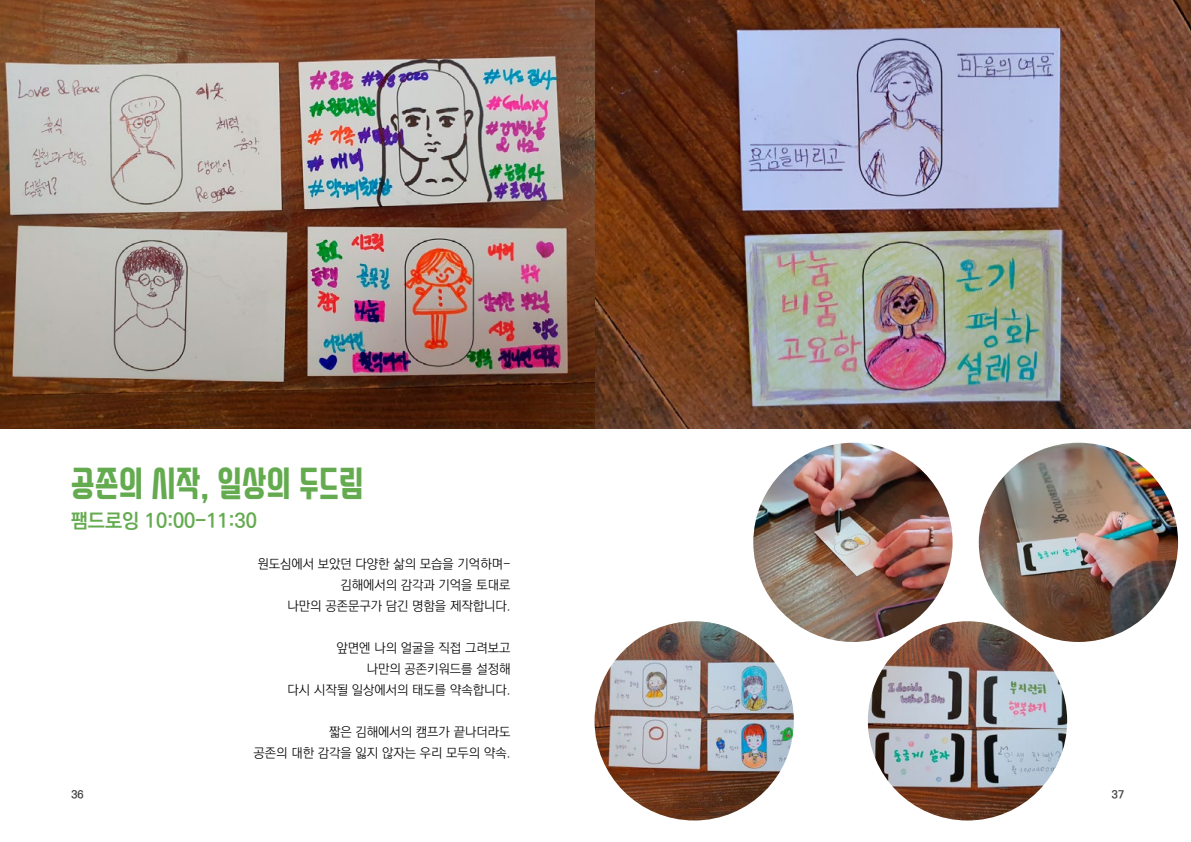
<style>
.page{position:relative;width:1191px;height:842px;background:#fff}
.page>*{position:absolute;margin:0;border:0;box-sizing:border-box;transform-origin:0 0}
.t1{font:40px "SD Swagger";color:#64ab50}
.t2{font:700 20px "Ko Pub World Dotum";color:#64ab50}
.t3{font:300 13px/21px "Ko Pub World Dotum";color:#000;text-align:right}
.t4{font:700 11px "Ko Pub World Dotum";color:#404042}
</style>
<div class="page">
<img style="left:0;top:0;width:1191px;height:429px">
<img style="left:753px;top:443px;width:199px;height:199px;border-radius:100px">
<img style="left:594px;top:621px;width:200px;height:199px;border-radius:100px">
<img style="left:868px;top:621px;width:199px;height:199px;border-radius:100px">
<img style="left:978px;top:443px;width:200px;height:199px;border-radius:100px">
<h1 class="t1" style="left:71px;top:465px;width:294px">공존의 시작, 일상의 두드림</h1>
<h2 class="t2" style="left:71px;top:506px;width:187px">팸드로잉 10:00-11:30</h2>
<p class="t3" style="left:257px;top:554px;width:254px">원도심에서 보았던 다양한 삶의 모습을 기억하며-김해에서의 감각과 기억을 토대로<br>나만의 공존문구가 담긴 명함을 제작합니다.</p>
<p class="t3" style="left:287px;top:638px;width:224px">앞면엔 나의 얼굴을 직접 그려보고<br>나만의 공존키워드를 설정해<br>다시 시작될 일상에서의 태도를 약속합니다.</p>
<p class="t3" style="left:253px;top:722px;width:258px">짧은 김해에서의 캠프가 끝나더라도<br>공존의 대한 감각을 잃지 않자는 우리 모두의 약속.</p>
<p class="t4" style="left:71px;top:787px;width:14px">36</p>
<p class="t4" style="left:1111px;top:787px;width:14px">37</p>
</div>
